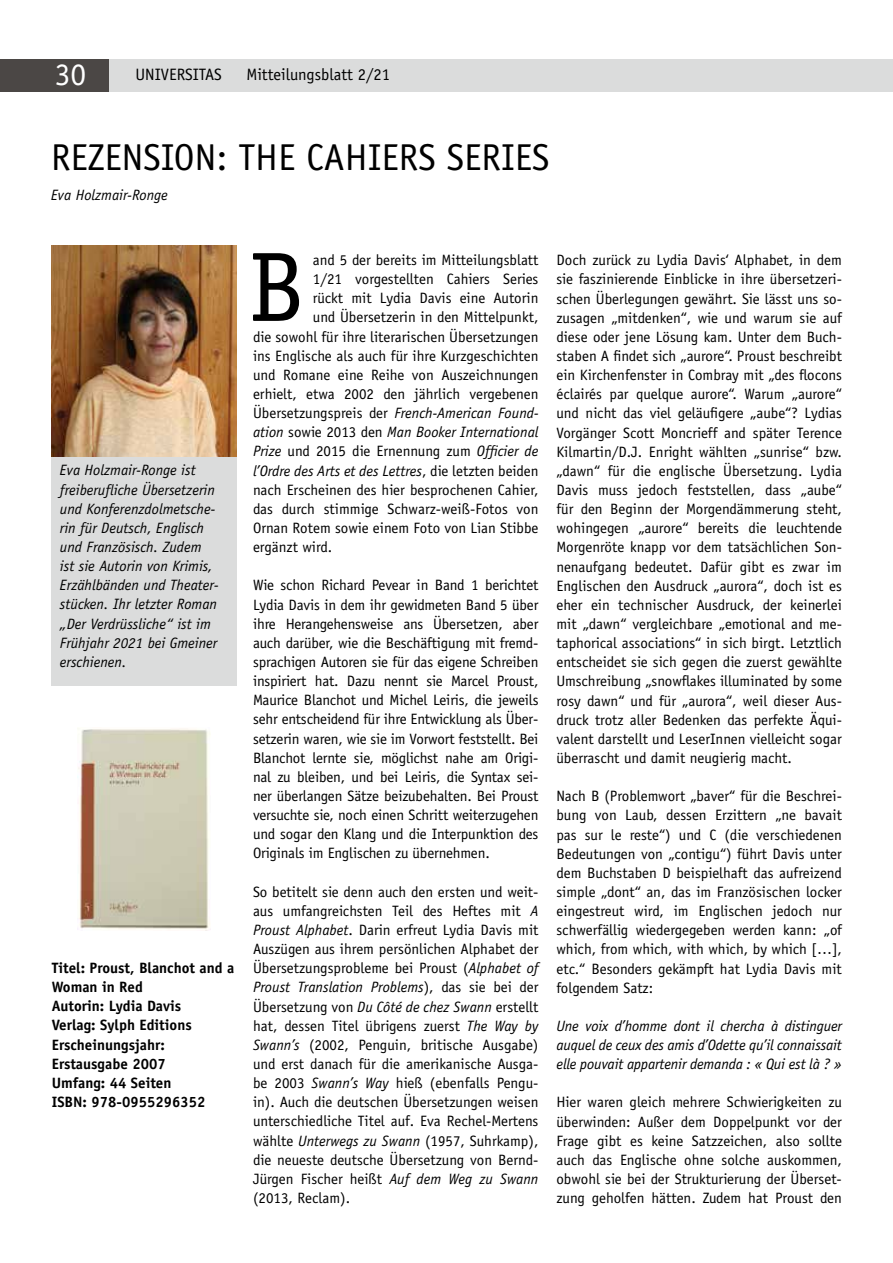
<style>
.page{position:relative;width:893px;height:1263px;background:#fff}
.page>*{position:absolute;margin:0;border:0;box-sizing:border-box;transform-origin:0 0}
.t1{font:98.85px "Officina Serif Std";color:#000}
.t2{font:37.5px "Officina Sans Std";color:#000}
.t3{font:31.5px "Officina Serif Std";color:#fff}
.t4{font:16.5px "Officina Sans Std";color:#000}
.t5{font:15px/19.2px "Officina Sans Std";color:#000;text-align:justify}
.t6{font:italic 15px/19.2px "Officina Sans Std";color:#000}
.t7{font:700 15px/19.2px "Officina Sans Std";color:#000}
.s1{font-style:normal}
.s2{font-style:italic}
</style>
<div class="page">
<div style="left:0;top:59px;width:893px;height:33px;background:#dbdcdc"></div>
<div style="left:0;top:59px;width:109px;height:33px;background:#4b4745"></div>
<div style="left:51px;top:437px;width:186px;height:249px;background:#dbdcdc"></div>
<img style="left:51px;top:246px;width:185px;height:210px">
<img style="left:77px;top:728px;width:133px;height:202px">
<h3 class="t3" style="left:55px;top:56px;width:33px">30</h3>
<p class="t4" style="left:135px;top:65px;width:88px">UNIVERSITAS</p>
<p class="t4" style="left:246px;top:65px;width:145px">Mitteilungsblatt 2/21</p>
<h2 class="t2" style="left:51px;top:135px;width:500px">REZENSION: THE CAHIERS SERIES</h2>
<p class="t6" style="left:51px;top:186px;width:118px">Eva Holzmair-Ronge</p>
<p class="t6" style="left:60px;top:461px;width:160px">Eva Holzmair-Ronge ist freiberufliche Übersetzerin und Konferenzdolmetsche&shy;rin für Deutsch, Englisch und Französisch. Zudem ist sie Autorin von Krimis,<br>Erzählbänden und Theater&shy;stücken. Ihr letzter Roman „Der Verdrüssliche“ ist im<br>Frühjahr 2021 bei Gmeiner erschienen.</p>
<p class="t7" style="left:52px;top:958px;width:184px">Titel: Proust, Blanchot and a<br>Woman in Red<br>Autorin: Lydia Davis<br>Verlag: Sylph Editions<br>Erscheinungsjahr:<br>Erstausgabe 2007<br>Umfang: 44 Seiten<br>ISBN: 978-0955296352</p>
<h1 class="t1" style="left:249px;top:230px;width:56px">B</h1>
<p class="t5" style="left:313px;top:250px;width:227px">and 5 der bereits im Mitteilungsblatt</p>
<p class="t5" style="left:313px;top:269px;width:227px">1/21 vorgestellten Cahiers Series</p>
<p class="t5" style="left:313px;top:289px;width:227px">rückt mit Lydia Davis eine Autorin</p>
<p class="t5" style="left:313px;top:308px;width:227px">und Übersetzerin in den Mittelpunkt,</p>
<p class="t5" style="left:253px;top:327px;width:287px">die sowohl für ihre literarischen Übersetzungen</p>
<p class="t5" style="left:253px;top:346px;width:287px">ins Englische als auch für ihre Kurzgeschichten</p>
<p class="t5" style="left:253px;top:365px;width:287px">und Romane eine Reihe von Auszeichnungen</p>
<p class="t5" style="left:253px;top:384px;width:287px">erhielt, etwa 2002 den jährlich vergebenen</p>
<p class="t6" style="left:253px;top:403px;width:287px"><span class="s1">Übersetzungspreis der</span> French-American Found-</p>
<p class="t6" style="left:253px;top:423px;width:287px">ation <span class="s1">sowie 2013 den</span> Man Booker International</p>
<p class="t5" style="left:253px;top:442px;width:287px"><span class="s2">Prize</span> und 2015 die Ernennung zum <span class="s2">Officier de</span></p>
<p class="t6" style="left:253px;top:461px;width:287px">l’Ordre des Arts et des Lettres<span class="s1">, die letzten beiden</span></p>
<p class="t5" style="left:253px;top:480px;width:287px">nach Erscheinen des hier besprochenen Cahier,</p>
<p class="t5" style="left:253px;top:499px;width:287px">das durch stimmige Schwarz-weiß-Fotos von</p>
<p class="t5" style="left:253px;top:518px;width:287px">Ornan Rotem sowie einem Foto von Lian Stibbe</p>
<p class="t5" style="left:253px;top:537px;width:81px">ergänzt wird.</p>
<p class="t5" style="left:253px;top:576px;width:287px">Wie schon Richard Pevear in Band 1 berichtet Lydia Davis in dem ihr gewidmeten Band 5 über ihre Herangehensweise ans Übersetzen, aber auch darüber, wie die Beschäftigung mit fremd&shy;sprachigen Autoren sie für das eigene Schreiben inspiriert hat. Dazu nennt sie Marcel Proust, Maurice Blanchot und Michel Leiris, die jeweils sehr entscheidend für ihre Entwicklung als Über&shy;setzerin waren, wie sie im Vorwort feststellt. Bei Blanchot lernte sie, möglichst nahe am Origi&shy;nal zu bleiben, und bei Leiris, die Syntax sei&shy;ner überlangen Sätze beizubehalten. Bei Proust versuchte sie, noch einen Schritt weiterzugehen und sogar den Klang und die Interpunktion des Originals im Englischen zu übernehmen.</p>
<p class="t5" style="left:253px;top:882px;width:287px">So betitelt sie denn auch den ersten und weit&shy;aus umfangreichsten Teil des Heftes mit <span class="s2">A Proust Alphabet</span>. Darin erfreut Lydia Davis mit Auszügen aus ihrem persönlichen Alphabet der Übersetzungsprobleme bei Proust (<span class="s2">Alphabet of Proust Translation Problems</span>), das sie bei der Übersetzung von <span class="s2">Du Côté de chez Swann</span> erstellt hat, dessen Titel übrigens zuerst <span class="s2">The Way by Swann’s</span> (2002, Penguin, britische Ausgabe) und erst danach für die amerikanische Ausga&shy;be 2003 <span class="s2">Swann’s Way</span> hieß (ebenfalls Pengu&shy;in). Auch die deutschen Übersetzungen weisen unterschiedliche Titel auf. Eva Rechel-Mertens wählte <span class="s2">Unterwegs zu Swann</span> (1957, Suhrkamp), die neueste deutsche Übersetzung von Bernd-Jürgen Fischer heißt <span class="s2">Auf dem Weg zu Swann </span>(2013, Reclam).</p>
<p class="t5" style="left:556px;top:251px;width:287px">Doch zurück zu Lydia Davis‘ Alphabet, in dem sie faszinierende Einblicke in ihre übersetzeri&shy;schen Überlegungen gewährt. Sie lässt uns so&shy;zusagen „mitdenken“, wie und warum sie auf diese oder jene Lösung kam. Unter dem Buch&shy;staben A findet sich „aurore“. Proust beschreibt ein Kirchenfenster in Combray mit „des flocons éclairés par quelque aurore“. Warum „aurore“ und nicht das viel geläufigere „aube“? Lydias Vorgänger Scott Moncrieff and später Terence Kilmartin/D.J. Enright wählten „sunrise“ bzw. „dawn“ für die englische Übersetzung. Lydia Davis muss jedoch feststellen, dass „aube“ für den Beginn der Morgendämmerung steht, wohingegen „aurore“ bereits die leuchtende Morgenröte knapp vor dem tatsächlichen Son&shy;nenaufgang bedeutet. Dafür gibt es zwar im Englischen den Ausdruck „aurora“, doch ist es eher ein technischer Ausdruck, der keinerlei mit „dawn“ vergleichbare „emotional and me&shy;taphorical associations“ in sich birgt. Letztlich entscheidet sie sich gegen die zuerst gewählte Umschreibung „snowflakes illuminated by some rosy dawn“ und für „aurora“, weil dieser Aus&shy;druck trotz aller Bedenken das perfekte Äqui&shy;valent darstellt und LeserInnen vielleicht sogar überrascht und damit neugierig macht.</p>
<p class="t5" style="left:556px;top:786px;width:287px">Nach B (Problemwort „baver“ für die Beschrei&shy;bung von Laub, dessen Erzittern „ne bavait pas sur le reste“) und C (die verschiedenen Bedeutungen von „contigu“) führt Davis unter dem Buchstaben D beispielhaft das aufreizend simple „dont“ an, das im Französischen locker eingestreut wird, im Englischen jedoch nur schwerfällig wiedergegeben werden kann: „of which, from which, with which, by which […], etc.“ Besonders gekämpft hat Lydia Davis mit folgendem Satz:</p>
<p class="t6" style="left:556px;top:1016px;width:287px;text-align:justify">Une voix d’homme dont il chercha à distinguer auquel de ceux des amis d’Odette qu’il connaissait elle pouvait appartenir demanda : « Qui est là ? »</p>
<p class="t5" style="left:556px;top:1093px;width:287px">Hier waren gleich mehrere Schwierigkeiten zu überwinden: Außer dem Doppelpunkt vor der Frage gibt es keine Satzzeichen, also sollte auch das Englische ohne solche auskommen, obwohl sie bei der Strukturierung der Überset&shy;zung geholfen hätten. Zudem hat Proust den</p>
</div>
